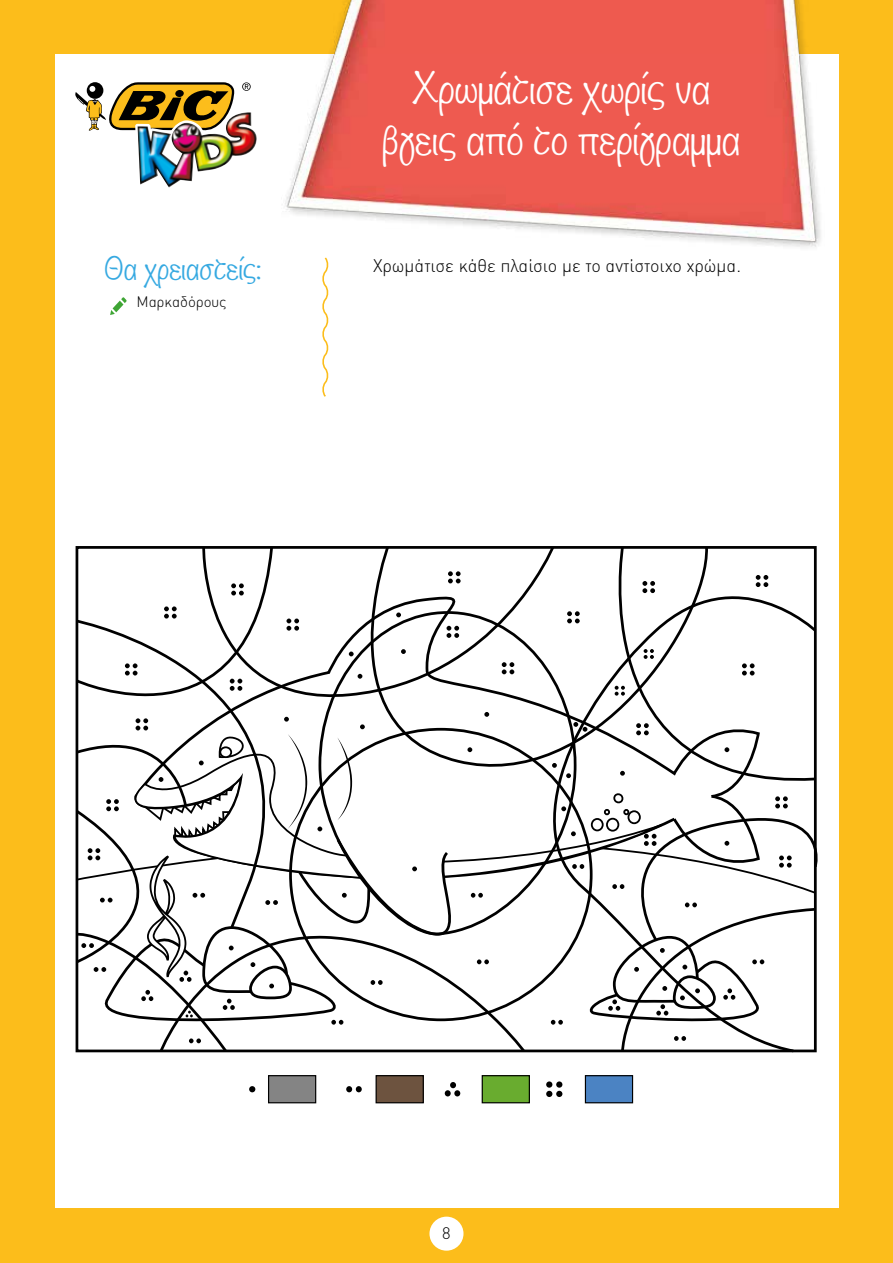
<style>
.page{position:relative;width:893px;height:1263px;background:#fcbd1b}
.page>*{position:absolute;margin:0;border:0;box-sizing:border-box;transform-origin:0 0}
.t1{font:300 37.5px/51px "Noteworthy";color:#fff;text-align:center}
.t2{font:300 27px "Noteworthy";color:#36a9e1}
.t3{font:300 18px "DIN Pro";color:#000}
.t4{font:300 16.5px "DIN Pro";color:#000}
.t5{font:300 15px "DIN Pro";color:#000}
</style>
<div class="page">
<div style="left:55px;top:55px;width:783px;height:1153px;background:#fff"></div>
<div style="left:429px;top:1216px;width:34px;height:35px;background:#fff;border-radius:50%"></div>
<img style="left:282px;top:0;width:543px;height:247px">
<svg style="left:75px;top:82px;width:176px;height:53px"></svg>
<img style="left:138px;top:112px;width:119px;height:76px">
<svg style="left:322px;top:257px;width:7px;height:140px"></svg>
<svg style="left:110px;top:297px;width:17px;height:18px"></svg>
<svg style="left:75px;top:546px;width:743px;height:507px"></svg>
<svg style="left:249px;top:1086px;width:6px;height:6px"></svg>
<div style="left:269px;top:1076px;width:47px;height:27px;background:#848484"></div>
<div style="left:268px;top:1075px;width:48px;height:28px;border:1px solid #000"></div>
<svg style="left:346px;top:1086px;width:16px;height:6px"></svg>
<div style="left:376px;top:1076px;width:47px;height:27px;background:#6d533f"></div>
<div style="left:376px;top:1075px;width:48px;height:28px;border:1px solid #000"></div>
<svg style="left:445px;top:1082px;width:15px;height:14px"></svg>
<div style="left:482px;top:1076px;width:47px;height:27px;background:#69ac2f"></div>
<div style="left:482px;top:1075px;width:48px;height:28px;border:1px solid #000"></div>
<div style="left:546px;top:1081px;width:6px;height:7px;background:#000;border-radius:50%"></div>
<div style="left:556px;top:1081px;width:6px;height:7px;background:#000;border-radius:50%"></div>
<svg style="left:546px;top:1091px;width:16px;height:6px"></svg>
<div style="left:585px;top:1076px;width:48px;height:27px;background:#4b83c3"></div>
<div style="left:585px;top:1075px;width:48px;height:28px;border:1px solid #000"></div>
<h1 class="t1" style="left:382px;top:62px;width:359px">Χρωμάτισε χωρίς να βγεις από το περίγραμμα</h1>
<h2 class="t2" style="left:105px;top:245px;width:158px">Θα χρειαστείς:</h2>
<p class="t3" style="left:373px;top:251px;width:369px">Χρωμάτισε κάθε πλαίσιο με το αντίστοιχο χρώμα.</p>
<p class="t5" style="left:136px;top:290px;width:92px">Μαρκαδόρους</p>
<p class="t4" style="left:442px;top:1220px;width:10px">8</p>
</div>
